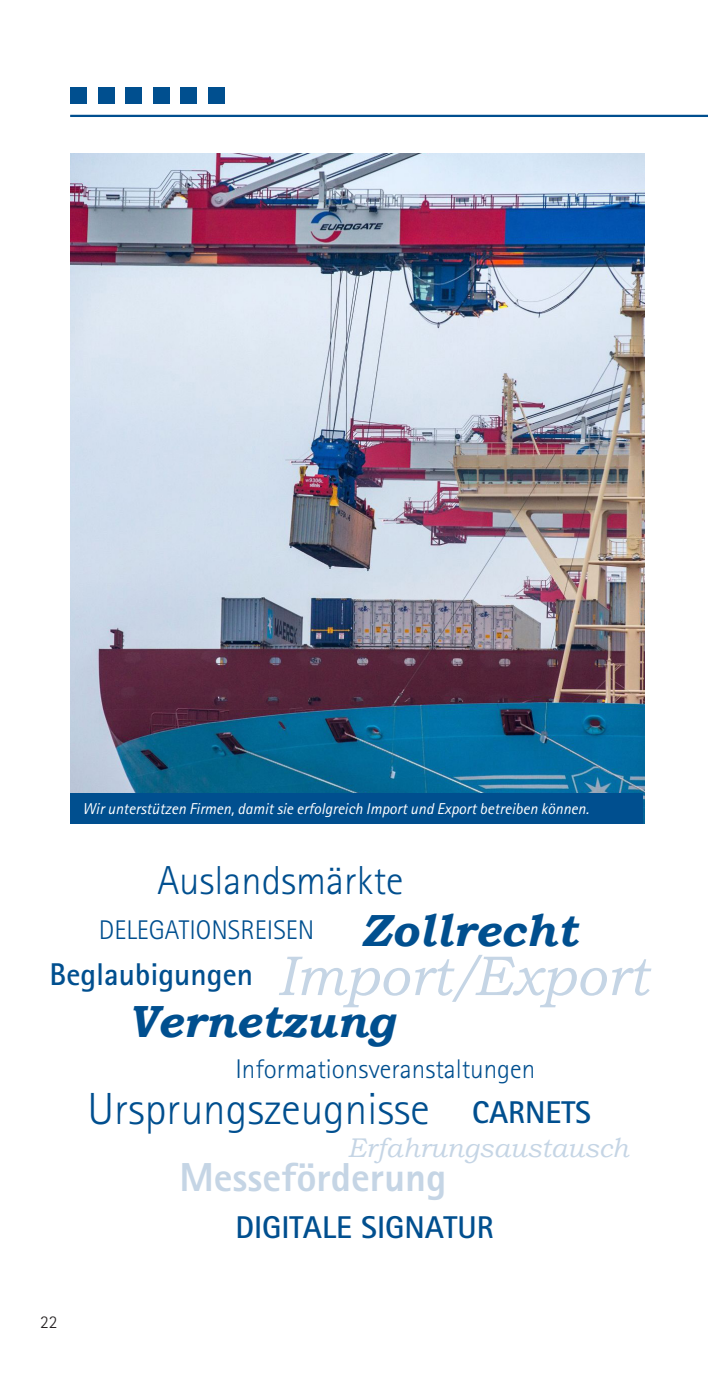
<style>
.page{position:relative;width:708px;height:1378px;background:#fff}
.page>*{position:absolute;margin:0;border:0;box-sizing:border-box;transform-origin:0 0}
.t1{font:italic 56.25px "Bookman Old Style";color:#c5d5e5}
.t2{font:italic 700 45px "Bookman Old Style";color:#004f8f}
.t3{font:300 45px "Rotis Sans Serif";color:#004f8f}
.t4{font:300 40.5px "Rotis Sans Serif";color:#004f8f}
.t5{font:800 40.5px "Rotis Sans Serif";color:#c5d5e5}
.t6{font:700 31.5px "Rotis Sans Serif";color:#004f8f}
.t7{font:300 27px "Rotis Sans Serif";color:#004f8f}
.t8{font:italic 27px "Bookman Old Style";color:#c5d5e5}
.t9{font:300 18px "Rotis Sans Serif";color:#231f20}
.t10{font:italic 15.75px "Rotis Sans Serif";color:#fff}
</style>
<div class="page">
<hr style="left:70px;top:115px;width:638px;height:2px;background:#004f8f">
<img style="left:70px;top:153px;width:574px;height:670px">
<div style="left:70px;top:87px;width:17px;height:17px;background:#004f8f"></div>
<div style="left:98px;top:87px;width:17px;height:17px;background:#004f8f"></div>
<div style="left:153px;top:87px;width:17px;height:17px;background:#004f8f"></div>
<div style="left:125px;top:87px;width:17px;height:17px;background:#004f8f"></div>
<div style="left:180px;top:87px;width:17px;height:17px;background:#004f8f"></div>
<div style="left:208px;top:87px;width:17px;height:17px;background:#004f8f"></div>
<div style="left:70px;top:793px;width:573px;height:30px;background:#004f8f"></div>
<p class="t10" style="left:82px;top:799px;width:508px">Wir unterstützen Firmen, damit sie erfolgreich Import und Export betreiben können.</p>
<h3 class="t4" style="left:158px;top:857px;width:247px">Auslandsmärkte</h3>
<h3 class="t7" style="left:99px;top:914px;width:217px">DELEGATIONSREISEN</h3>
<h2 class="t2" style="left:361px;top:903px;width:217px">Zollrecht</h2>
<h1 class="t1" style="left:277px;top:943px;width:372px">Import/Export</h1>
<h3 class="t6" style="left:49px;top:954px;width:205px">Beglaubigungen</h3>
<h2 class="t2" style="left:128px;top:994px;width:269px">Vernetzung</h2>
<h3 class="t7" style="left:235px;top:1053px;width:301px">Informationsveranstaltungen</h3>
<h2 class="t3" style="left:87px;top:1082px;width:344px">Ursprungszeugnisse</h2>
<h3 class="t6" style="left:472px;top:1092px;width:120px">CARNETS</h3>
<h3 class="t8" style="left:348px;top:1132px;width:282px">Erfahrungsaustausch</h3>
<h3 class="t5" style="left:179px;top:1152px;width:269px">Messeförderung</h3>
<p class="t9" style="left:40px;top:1311px;width:19px">22</p>
<h3 class="t6" style="left:235px;top:1207px;width:260px">DIGITALE SIGNATUR</h3>
</div>
